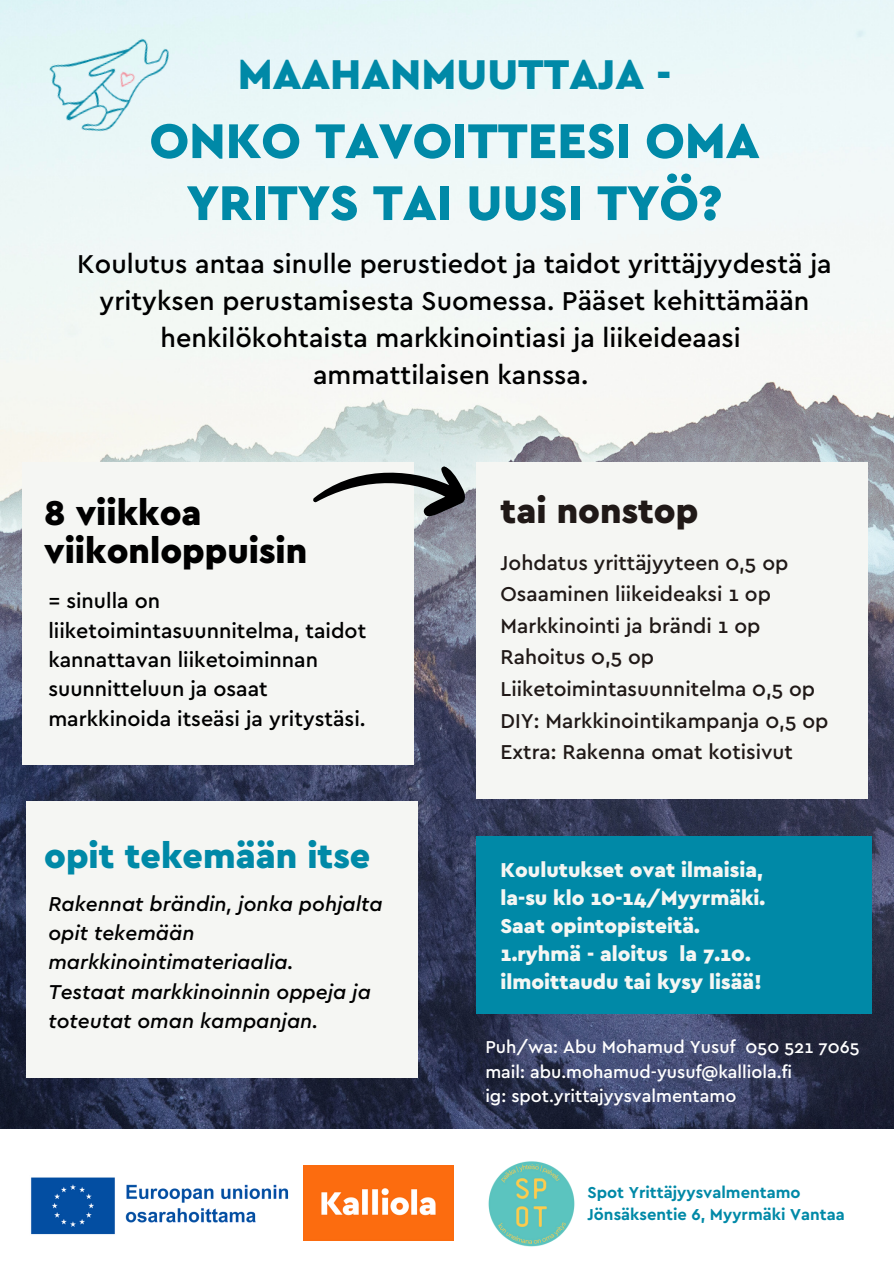
<style>
.page{position:relative;width:894px;height:1264px;background:#fff}
.page>*{position:absolute;margin:0;border:0;box-sizing:border-box;transform-origin:0 0}
.t1{font:900 51px "Cera PRO";color:#0089a7}
.t2{font:900 43.5px "Cera PRO";color:#0089a7}
.t3{font:900 36px "Cera PRO";color:#000}
.t4{font:900 36px "Cera PRO";color:#0089a7}
.t5{font:900 36px "Cera PRO";color:#201917}
.t6{font:500 27px/37.2px "Cera PRO";color:#000;text-align:center}
.t7{font:500 21.45px/29.2px "Cera PRO";color:#000}
.t8{font:500 21px "Cera PRO";color:#201917}
.t9{font:italic 500 21px/29.2px "Cera PRO";color:#000}
.t10{font:900 21px "Cera PRO";color:#f5f6f3}
.t11{font:500 18px "Cera PRO";color:#fff}
.t12{font:700 16.5px "Cera PRO";color:#0089a7}
</style>
<div class="page">
<img style="left:0;top:0;width:893px;height:1129px">
<img style="left:488px;top:1161px;width:87px;height:86px">
<img style="left:31px;top:1174px;width:273px;height:63px">
<img style="left:304px;top:1165px;width:149px;height:75px">
<img style="left:44px;top:31px;width:144px;height:113px">
<div style="left:22px;top:462px;width:391px;height:303px;background:#f5f6f3"></div>
<svg style="left:311px;top:417px;width:164px;height:151px"></svg>
<div style="left:26px;top:800px;width:392px;height:277px;background:#f5f6f3"></div>
<div style="left:476px;top:462px;width:391px;height:336px;background:#f5f6f3"></div>
<div style="left:476px;top:836px;width:395px;height:178px;background:#0089a7"></div>
<p class="t2" style="left:238px;top:54px;width:434px">MAAHANMUUTTAJA -</p>
<p class="t1" style="left:149px;top:117px;width:611px">ONKO TAVOITTEESI OMA</p>
<p class="t1" style="left:187px;top:179px;width:536px">YRITYS TAI UUSI TYÖ?</p>
<p class="t6" style="left:77px;top:243px;width:755px">Koulutus antaa sinulle perustiedot ja taidot yrittäjyydestä ja yrityksen perustamisesta Suomessa. Pääset kehittämään henkilökohtaista markkinointiasi ja liikeideaasi</p>
<p class="t6" style="left:313px;top:355px;width:277px">ammattilaisen kanssa.</p>
<p class="t3" style="left:44px;top:496px;width:159px">8 viikkoa</p>
<p class="t3" style="left:44px;top:533px;width:264px">viikonloppuisin</p>
<p class="t7" style="left:48px;top:585px;width:319px">= sinulla on liiketoimintasuunnitelma, taidot kannattavan liiketoiminnan suunnitteluun ja osaat markkinoida itseäsi ja yritystäsi.</p>
<p class="t4" style="left:44px;top:838px;width:327px">opit tekemään itse</p>
<p class="t9" style="left:48px;top:887px;width:336px">Rakennat brändin, jonka pohjalta opit tekemään markkinointimateriaalia.</p>
<p class="t9" style="left:48px;top:975px;width:324px">Testaat markkinoinnin oppeja ja toteutat oman kampanjan.</p>
<p class="t5" style="left:500px;top:494px;width:199px">tai nonstop</p>
<p class="t8" style="left:500px;top:548px;width:289px">Johdatus yrittäjyyteen 0,5 op</p>
<p class="t8" style="left:500px;top:580px;width:272px">Osaaminen liikeideaksi 1 op</p>
<p class="t8" style="left:500px;top:611px;width:261px">Markkinointi ja brändi 1 op</p>
<p class="t8" style="left:500px;top:643px;width:155px">Rahoitus 0,5 op</p>
<p class="t8" style="left:500px;top:674px;width:316px">Liiketoimintasuunnitelma 0,5 op</p>
<p class="t8" style="left:500px;top:706px;width:329px">DIY: Markkinointikampanja 0,5 op</p>
<p class="t8" style="left:500px;top:738px;width:294px">Extra: Rakenna omat kotisivut</p>
<p class="t10" style="left:500px;top:859px;width:263px">Koulutukset ovat ilmaisia,</p>
<p class="t10" style="left:500px;top:887px;width:266px">la-su klo 10-14/Myyrmäki.</p>
<p class="t10" style="left:500px;top:915px;width:200px">Saat opintopisteitä.</p>
<p class="t10" style="left:500px;top:944px;width:251px">1.ryhmä - aloitus la 7.10.</p>
<p class="t10" style="left:500px;top:972px;width:263px">ilmoittaudu tai kysy lisää!</p>
<p class="t11" style="left:485px;top:1034px;width:376px">Puh/wa: Abu Mohamud Yusuf 050 521 7065</p>
<p class="t11" style="left:485px;top:1059px;width:308px">mail: abu.mohamud-yusuf@kalliola.fi</p>
<p class="t11" style="left:485px;top:1084px;width:252px">ig: spot.yrittajyysvalmentamo</p>
<p class="t12" style="left:587px;top:1184px;width:214px">Spot Yrittäjyysvalmentamo</p>
<p class="t12" style="left:587px;top:1206px;width:259px">Jönsäksentie 6, Myyrmäki Vantaa</p>
</div>
